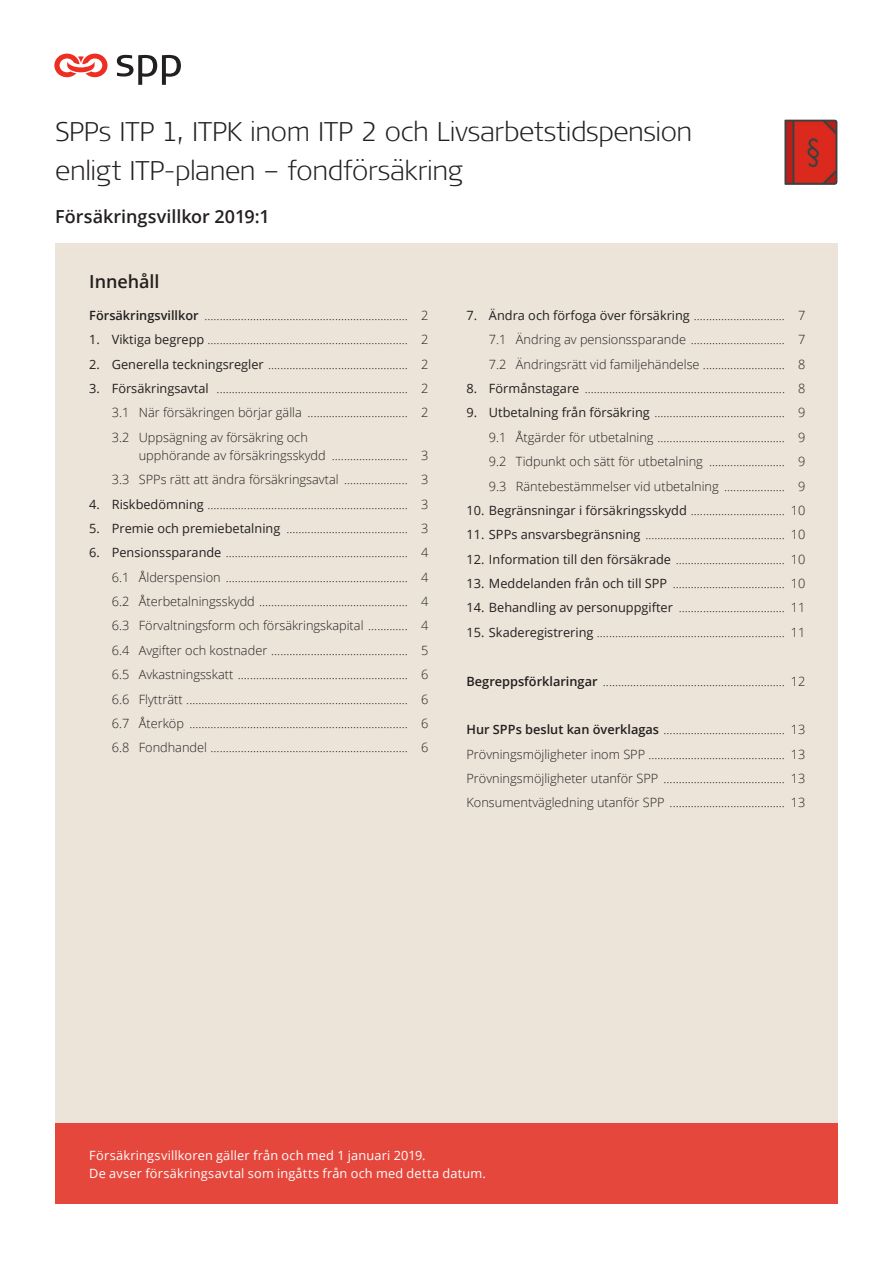
<style>
.page{position:relative;width:893px;height:1263px;background:#fff}
.page>*{position:absolute;margin:0;border:0;box-sizing:border-box;transform-origin:0 0}
.Titel_24_36_svart{font:300 expanded 27px/39px "Signa Pro";letter-spacing:-.015em;color:#231f20}
.Titel_24_36_svart-2{font:600 18px "Open Sans";letter-spacing:-.005em;color:#231f20}
.Titel_2_12_pkt_Semib{font:600 18px "Open Sans";letter-spacing:-.005em;color:#231f20}
.Innehållsförteckning{font:300 12.75px/18px "Open Sans";color:#231f20}
.Innehållsförteckning-2{font:12.75px "Open Sans";color:#231f20}
.Neg_text_sid_1_12_16{font:12.75px "Open Sans";letter-spacing:.015em;color:#fff}
.s1{font-weight:600}
.s2{font-weight:400}
.s3{font-weight:300}
</style>
<div class="page">
<div style="left:55px;top:243px;width:783px;height:883px;background:#ece4d8"></div>
<svg style="left:54px;top:53px;width:54px;height:25px"></svg>
<svg style="left:117px;top:55px;width:64px;height:30px"></svg>
<div style="left:55px;top:1123px;width:783px;height:81px;background:#e6473c"></div>
<img style="left:784px;top:119px;width:54px;height:66px">
<p class="Titel_24_36_svart" style="left:55px;top:110px;width:639px">SPPs ITP 1, ITPK inom ITP 2 och Livsarbetstidspension enligt ITP-planen – fondförsäkring</p>
<p class="Titel_24_36_svart-2" style="left:55px;top:204px;width:216px">Försäkringsvillkor 2019:1</p>
<p class="Titel_2_12_pkt_Semib" style="left:89px;top:269px;width:72px">Innehåll</p>
<p class="Innehållsförteckning" style="left:89px;top:306px;width:341px"><span class="s1">Försäkringsvillkor</span> ................................................................... 2</p>
<p class="Innehållsförteckning" style="left:89px;top:330px;width:341px"><span class="s2">1. Viktiga begrepp</span> .................................................................. 2</p>
<p class="Innehållsförteckning" style="left:89px;top:355px;width:341px"><span class="s2">2. Generella teckningsregler</span> .............................................. 2</p>
<p class="Innehållsförteckning" style="left:89px;top:379px;width:341px"><span class="s2">3. Försäkringsavtal</span> ............................................................... 2</p>
<p class="Innehållsförteckning" style="left:112px;top:403px;width:318px">3.1 När försäkringen börjar gälla ................................. 2</p>
<p class="Innehållsförteckning" style="left:139px;top:428px;width:291px;text-indent:-27px">3.2 Uppsägning av försäkring och<br>upphörande av försäkringsskydd ......................... 3</p>
<p class="Innehållsförteckning" style="left:112px;top:470px;width:318px">3.3 SPPs rätt att ändra försäkringsavtal ..................... 3</p>
<p class="Innehållsförteckning" style="left:89px;top:494px;width:341px"><span class="s2">4. Riskbedömning</span> .................................................................. 3</p>
<p class="Innehållsförteckning" style="left:89px;top:519px;width:341px"><span class="s2">5. Premie och premiebetalning</span> ........................................ 3</p>
<p class="Innehållsförteckning" style="left:89px;top:543px;width:341px"><span class="s2">6. Pensionssparande</span> ............................................................ 4</p>
<p class="Innehållsförteckning" style="left:112px;top:568px;width:318px">6.1 Ålderspension ............................................................ 4</p>
<p class="Innehållsförteckning" style="left:112px;top:592px;width:318px">6.2 Återbetalningsskydd ................................................. 4</p>
<p class="Innehållsförteckning" style="left:112px;top:616px;width:318px">6.3 Förvaltningsform och försäkringskapital ............. 4</p>
<p class="Innehållsförteckning" style="left:112px;top:641px;width:318px">6.4 Avgifter och kostnader ............................................. 5</p>
<p class="Innehållsförteckning" style="left:112px;top:665px;width:318px">6.5 Avkastningsskatt ........................................................ 6</p>
<p class="Innehållsförteckning" style="left:112px;top:690px;width:318px">6.6 Flytträtt ......................................................................... 6</p>
<p class="Innehållsförteckning" style="left:112px;top:714px;width:318px">6.7 Återköp ........................................................................ 6</p>
<p class="Innehållsförteckning" style="left:112px;top:738px;width:318px">6.8 Fondhandel ................................................................. 6</p>
<p class="Innehållsförteckning-2" style="left:466px;top:306px;width:341px">7. Ändra och förfoga över försäkring <span class="s3">.............................. 7</span></p>
<p class="Innehållsförteckning" style="left:489px;top:330px;width:318px">7.1 Ändring av pensionssparande ............................... 7</p>
<p class="Innehållsförteckning" style="left:489px;top:355px;width:318px">7.2 Ändringsrätt vid familjehändelse ........................... 8</p>
<p class="Innehållsförteckning" style="left:466px;top:379px;width:341px"><span class="s2">8. Förmånstagare</span> .................................................................. 8</p>
<p class="Innehållsförteckning" style="left:466px;top:403px;width:341px"><span class="s2">9. Utbetalning från försäkring</span> ........................................... 9</p>
<p class="Innehållsförteckning" style="left:489px;top:428px;width:318px">9.1 Åtgärder för utbetalning .......................................... 9</p>
<p class="Innehållsförteckning" style="left:489px;top:452px;width:318px">9.2 Tidpunkt och sätt för utbetalning ......................... 9</p>
<p class="Innehållsförteckning" style="left:489px;top:476px;width:318px">9.3 Räntebestämmelser vid utbetalning .................... 9</p>
<p class="Innehållsförteckning-2" style="left:466px;top:501px;width:341px">10. Begränsningar i försäkringsskydd <span class="s3">............................... 10</span></p>
<p class="Innehållsförteckning" style="left:466px;top:525px;width:341px"><span class="s2">11. SPPs ansvarsbegränsning</span> .............................................. 10</p>
<p class="Innehållsförteckning" style="left:466px;top:550px;width:341px"><span class="s2">12. Information till den försäkrade</span> .................................... 10</p>
<p class="Innehållsförteckning" style="left:466px;top:574px;width:341px"><span class="s2">13. Meddelanden från och till SPP</span> ..................................... 10</p>
<p class="Innehållsförteckning" style="left:466px;top:598px;width:341px"><span class="s2">14. Behandling av personuppgifter</span> ................................... 11</p>
<p class="Innehållsförteckning" style="left:466px;top:623px;width:341px"><span class="s2">15. Skaderegistrering</span> .............................................................. 11</p>
<p class="Innehållsförteckning" style="left:466px;top:672px;width:341px"><span class="s1">Begreppsförklaringar</span> ............................................................ 12</p>
<p class="Innehållsförteckning" style="left:466px;top:720px;width:341px"><span class="s1">Hur SPPs beslut kan överklagas</span> ........................................ 13</p>
<p class="Innehållsförteckning" style="left:466px;top:745px;width:341px">Prövningsmöjligheter inom SPP ............................................. 13</p>
<p class="Innehållsförteckning" style="left:466px;top:769px;width:341px">Prövningsmöjligheter utanför SPP ........................................ 13</p>
<p class="Innehållsförteckning" style="left:466px;top:793px;width:341px">Konsumentvägledning utanför SPP ...................................... 13</p>
<p class="Neg_text_sid_1_12_16" style="left:89px;top:1146px;width:338px">Försäkringsvillkoren gäller från och med 1 januari 2019.</p>
<p class="Neg_text_sid_1_12_16" style="left:89px;top:1164px;width:398px">De avser försäkringsavtal som ingåtts från och med detta datum.</p>
</div>
